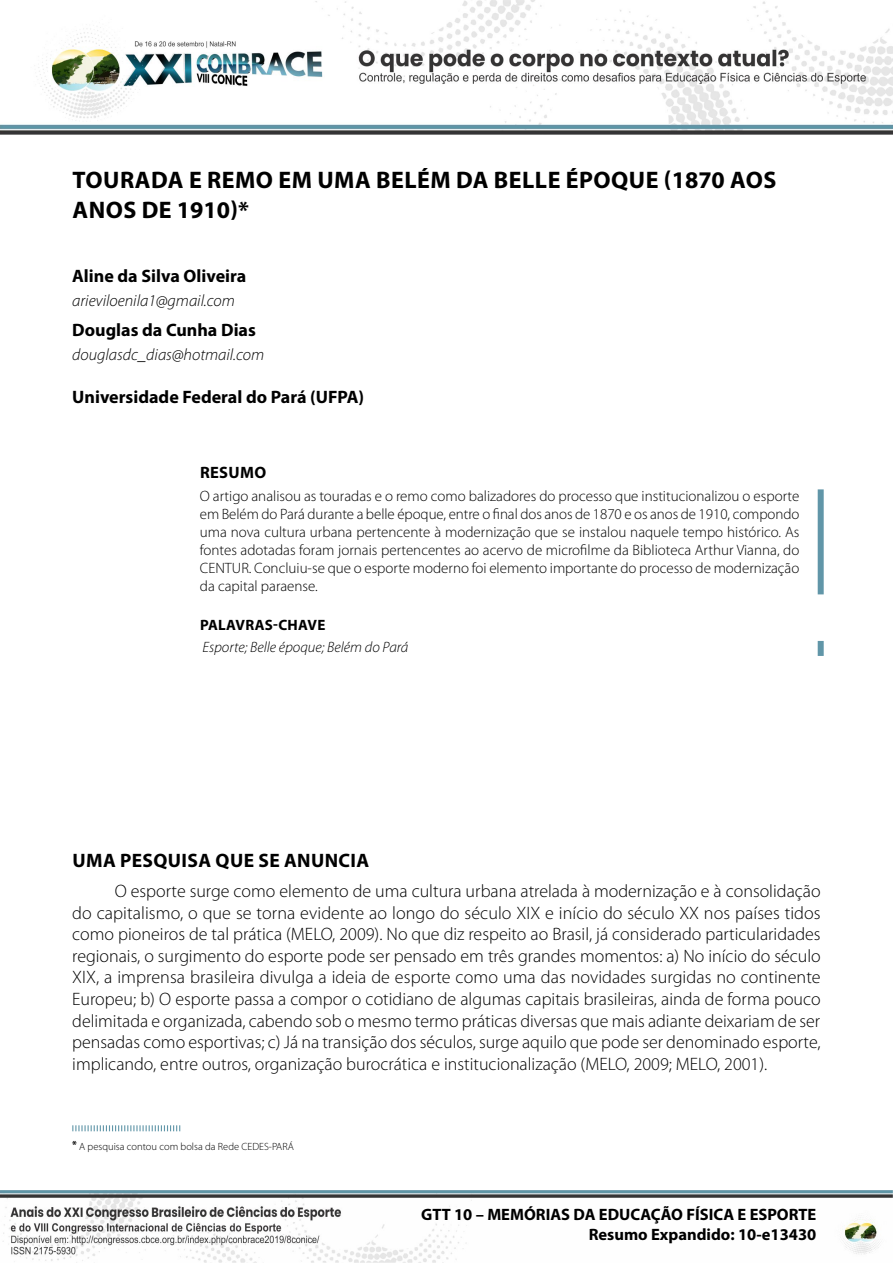
<style>
.page{position:relative;width:893px;height:1263px;background:#fff}
.page>*{position:absolute;margin:0;border:0;box-sizing:border-box;transform-origin:0 0}
.TITULO{font:700 24px/30px "Myriad Pro";letter-spacing:.02em;color:#000}
.SUBTITULOS{font:700 19.5px "Myriad Pro";letter-spacing:.02em;color:#000}
.MIOLO{font:300 18px/21.6px "Myriad Pro";color:#000;text-align:justify}
.AUTORES{font:700 18px "Myriad Pro";color:#000}
.AFILIAÇÃO{font:700 18px "Myriad Pro";color:#000}
.ABSTRACT_1{font:700 16.5px/19.8px "Myriad Pro";color:#000;text-align:right}
.E-MAIL{font:italic 300 16.5px "Myriad Pro";color:#000}
.ABSTRACT_2{font:300 15px/18px "Myriad Pro";color:#000;text-align:justify}
.KEYWORDS_2{font:italic 300 15px "Myriad Pro";color:#000}
.KEYWORDS_1{font:700 15px "Myriad Pro";letter-spacing:.02em;color:#000}
.LEG__RODAPE{font:300 10.5px "Myriad Pro";color:#000}
.s1{color:#fff}
.s2{font-weight:700}
</style>
<div class="page">
<img style="left:0;top:0;width:893px;height:134px">
<img style="left:0;top:1190px;width:893px;height:73px">
<div style="left:818px;top:489px;width:6px;height:105px;background:#6196a8"></div>
<div style="left:818px;top:641px;width:6px;height:15px;background:#6196a8"></div>
<svg style="left:72px;top:1125px;width:108px;height:6px"></svg>
<p class="TITULO" style="left:73px;top:164px;width:705px">TOURADA E REMO EM UMA BELÉM DA BELLE ÉPOQUE (1870 AOS<br>ANOS DE 1910)*<span class="s1">1</span></p>
<p class="AUTORES" style="left:72px;top:264px;width:175px">Aline da Silva Oliveira</p>
<p class="E-MAIL" style="left:72px;top:291px;width:164px">arieviloenila1@gmail.com</p>
<p class="AUTORES" style="left:72px;top:319px;width:185px">Douglas da Cunha Dias</p>
<p class="E-MAIL" style="left:72px;top:345px;width:193px">douglasdc_dias@hotmail.com</p>
<p class="AFILIAÇÃO" style="left:72px;top:385px;width:293px">Universidade Federal do Pará (UFPA)</p>
<p class="ABSTRACT_1" style="left:200px;top:462px;width:68px">RESUMO</p>
<p class="ABSTRACT_2" style="left:200px;top:486px;width:601px">O artigo analisou as touradas e o remo como balizadores do processo que institucionalizou o esporte em Belém do Pará durante a belle époque, entre o final dos anos de 1870 e os anos de 1910, compondo uma nova cultura urbana pertencente à modernização que se instalou naquele tempo histórico. As fontes adotadas foram jornais pertencentes ao acervo de microfilme da Biblioteca Arthur Vianna, do CENTUR. Concluiu-se que o esporte moderno foi elemento importante do processo de modernização da capital paraense.</p>
<p class="KEYWORDS_1" style="left:200px;top:615px;width:127px">PALAVRAS-CHAVE</p>
<p class="KEYWORDS_2" style="left:203px;top:638px;width:207px">Esporte; Belle époque; Belém do Pará</p>
<p class="SUBTITULOS" style="left:72px;top:848px;width:298px">UMA PESQUISA QUE SE ANUNCIA</p>
<p class="MIOLO" style="left:72px;top:880px;width:750px;text-indent:43px">O esporte surge como elemento de uma cultura urbana atrelada à modernização e à consolidação do capitalismo, o que se torna evidente ao longo do século XIX e início do século XX nos países tidos como pioneiros de tal prática (MELO, 2009). No que diz respeito ao Brasil, já considerado particularidades regionais, o surgimento do esporte pode ser pensado em três grandes momentos: a) No início do século XIX, a imprensa brasileira divulga a ideia de esporte como uma das novidades surgidas no continente Europeu; b) O esporte passa a compor o cotidiano de algumas capitais brasileiras, ainda de forma pouco delimitada e organizada, cabendo sob o mesmo termo práticas diversas que mais adiante deixariam de ser pensadas como esportivas; c) Já na transição dos séculos, surge aquilo que pode ser denominado esporte, implicando, entre outros, organização burocrática e institucionalização (MELO, 2009; MELO, 2001).</p>
<p class="LEG__RODAPE" style="left:72px;top:1140px;width:223px"><span class="s2">*</span> A pesquisa contou com bolsa da Rede CEDES-PARÁ</p>
<p class="ABSTRACT_1" style="left:421px;top:1204px;width:397px">GTT 10 – MEMÓRIAS DA EDUCAÇÃO FÍSICA E ESPORTE<br>Resumo Expandido: 10-e13430</p>
</div>
